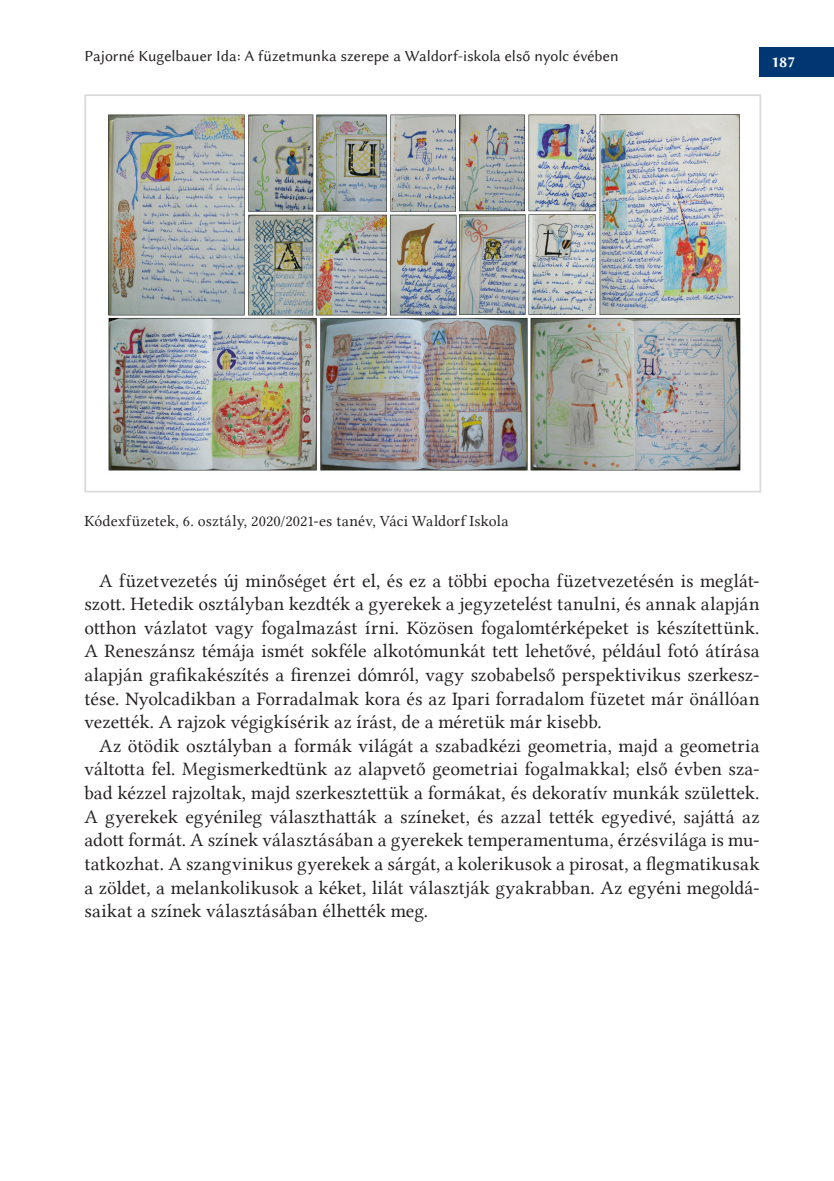
<style>
.page{position:relative;width:834px;height:1181px;background:#fff}
.page>*{position:absolute;margin:0;border:0;box-sizing:border-box;transform-origin:0 0}
.alap{font:19.25px/23.6px "Lin Libertine";letter-spacing:.005em;color:#231f20;text-align:justify}
.alap_fölé{font:19.25px/23.6px "Lin Libertine";letter-spacing:.005em;color:#231f20;text-align:justify}
.t1{font:15.75px "Lin Biolinum";color:#231f20}
.Ábra_cím{font:15.75px "Lin Libertine";letter-spacing:.01em;color:#231f20}
.t2{font:15.75px "Lin Biolinum B";color:#fff}
</style>
<div class="page">
<div style="left:759px;top:47px;width:74px;height:29px;background:#003773"></div>
<img style="left:108px;top:114px;width:633px;height:357px">
<div style="left:84px;top:94px;width:677px;height:398px;border:2px solid #d9dadc"></div>
<p class="t1" style="left:84px;top:47px;width:535px">Pajorné Kugelbauer Ida: A füzetmunka szerepe a Waldorf-iskola első nyolc évében</p>
<p class="t2" style="left:771px;top:51px;width:26px">187</p>
<p class="Ábra_cím" style="left:84px;top:512px;width:425px">Kódexfüzetek, 6. osztály, 2020/2021-es tanév, Váci Waldorf Iskola</p>
<p class="alap_fölé" style="left:84px;top:568px;width:676px;text-indent:15px">A füzetvezetés új minőséget ért el, és ez a többi epocha füzetvezetésén is meglát&shy;szott. Hetedik osztályban kezdték a gyerekek a jegyzetelést tanulni, és annak alapján otthon vázlatot vagy fogalmazást írni. Közösen fogalomtérképeket is készítettünk.<br>A Reneszánsz témája ismét sokféle alkotómunkát tett lehetővé, például fotó átírása alapján grafikakészítés a firenzei dómról, vagy szobabelső perspektivikus szerkesz&shy;tése. Nyolcadikban a Forradalmak kora és az Ipari forradalom füzetet már önállóan vezették. A rajzok végigkísérik az írást, de a méretük már kisebb.</p>
<p class="alap" style="left:84px;top:734px;width:676px;text-indent:15px">Az ötödik osztályban a formák világát a szabadkézi geometria, majd a geometria váltotta fel. Megismerkedtünk az alapvető geometriai fogalmakkal; első évben sza&shy;bad kézzel rajzoltak, majd szerkesztettük a formákat, és dekoratív munkák születtek.<br>A gyerekek egyénileg választhatták a színeket, és azzal tették egyedivé, sajáttá az adott formát. A színek választásában a gyerekek temperamentuma, érzésvilága is mu&shy;tatkozhat. A szangvinikus gyerekek a sárgát, a kolerikusok a pirosat, a flegmatikusak a zöldet, a melankolikusok a kéket, lilát választják gyakrabban. Az egyéni megoldá&shy;saikat a színek választásában élhették meg.</p>
</div>
